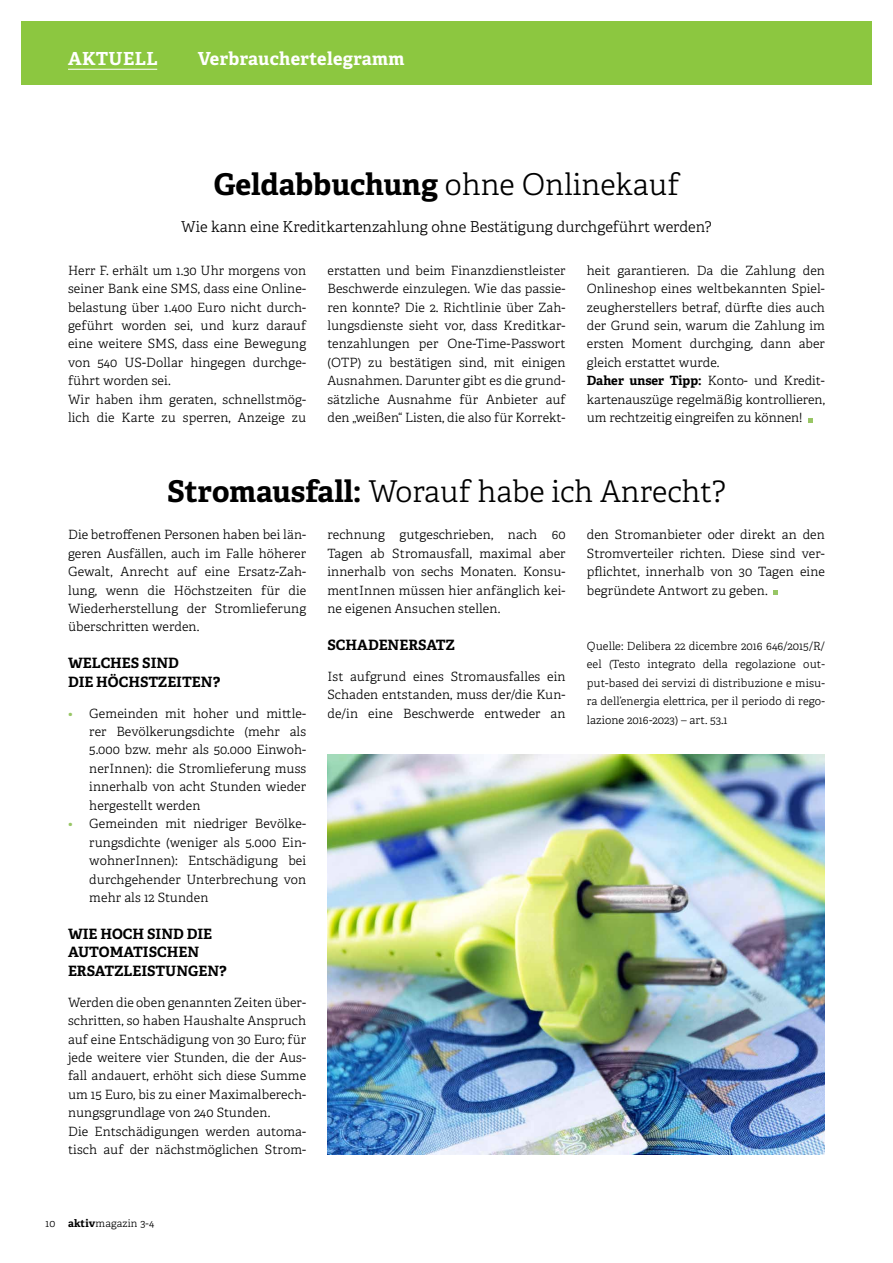
<style>
.page{position:relative;width:893px;height:1263px;background:#fff}
.page>*{position:absolute;margin:0;border:0;box-sizing:border-box;transform-origin:0 0}
.t1{font:300 30px "Adelle";color:#000}
.t2{font:700 18px "Adelle";letter-spacing:.02em;color:#fff}
.t3{font:300 15px "Adelle";color:#000}
.t4{font:700 14.25px/18.5px "Adelle";color:#000}
.t5{font:300 12.75px/18.5px "Adelle";letter-spacing:.01em;color:#000;text-align:justify}
.t6{font:300 11.25px/18.5px "Adelle";letter-spacing:.01em;color:#000;text-align:justify}
.t7{font:300 10.5px "Adelle";letter-spacing:.02em;color:#000}
.s1{font-weight:700}
.s2{color:#98c665}
</style>
<div class="page">
<div style="left:21px;top:21px;width:851px;height:64px;background:#8cc740"></div>
<svg style="left:774px;top:590px;width:4px;height:4px"></svg>
<svg style="left:808px;top:418px;width:5px;height:4px"></svg>
<img style="left:327px;top:754px;width:498px;height:400px">
<hr style="left:68px;top:69px;width:89px;height:1px;background:#fff">
<h2 class="t2" style="left:68px;top:47px;width:91px">AKTUELL</h2>
<h2 class="t2" style="left:198px;top:47px;width:208px">Verbrauchertelegramm</h2>
<h1 class="t1" style="left:214px;top:166px;width:467px"><span class="s1">Geldabbuchung</span> ohne Onlinekauf</h1>
<p class="t3" style="left:181px;top:217px;width:532px">Wie kann eine Kreditkartenzahlung ohne Bestätigung durchgeführt werden?</p>
<p class="t5" style="left:68px;top:261px;width:240px;text-align:left">Herr F. erhält um 1.30 Uhr morgens von seiner Bank eine SMS, dass eine Online&shy;belastung über 1.400 Euro nicht durch&shy;geführt worden sei, und kurz darauf eine weitere SMS, dass eine Bewegung von 540 US-Dollar hingegen durchge&shy;führt worden sei.<br>Wir haben ihm geraten, schnellstmög&shy;lich die Karte zu sperren, Anzeige zu</p>
<p class="t5" style="left:327px;top:261px;width:240px">erstatten und beim Finanzdienstleister Beschwerde einzulegen. Wie das passie&shy;ren konnte? Die 2. Richtlinie über Zah&shy;lungsdienste sieht vor, dass Kreditkar&shy;tenzahlungen per One-Time-Passwort (OTP) zu bestätigen sind, mit einigen Ausnahmen. Darunter gibt es die grund&shy;sätzliche Ausnahme für Anbieter auf den „weißen“ Listen, die also für Korrekt-</p>
<p class="t5" style="left:587px;top:261px;width:240px;text-align:left">heit garantieren. Da die Zahlung den Onlineshop eines weltbekannten Spiel&shy;zeugherstellers betraf, dürfte dies auch der Grund sein, warum die Zahlung im ersten Moment durchging, dann aber gleich erstattet wurde.<br><span class="s1">Daher unser Tipp:</span> Konto- und Kredit&shy;kartenauszüge regelmäßig kontrollieren, um rechtzeitig eingreifen zu können!</p>
<h1 class="t1" style="left:167px;top:473px;width:560px"><span class="s1">Stromausfall:</span> Worauf habe ich Anrecht?</h1>
<p class="t5" style="left:68px;top:526px;width:240px">Die betroffenen Personen haben bei län&shy;geren Ausfällen, auch im Falle höherer Gewalt, Anrecht auf eine Ersatz-Zah&shy;lung, wenn die Höchstzeiten für die Wiederherstellung der Stromlieferung überschritten werden.</p>
<p class="t4" style="left:68px;top:654px;width:154px">WELCHES SIND<br>DIE HÖCHSTZEITEN?</p>
<p class="t5" style="left:89px;top:704px;width:218px;text-indent:-21px"><span class="s2">•</span> Gemeinden mit hoher und mittle&shy;rer Bevölkerungsdichte (mehr als 5.000 bzw. mehr als 50.000 Einwoh&shy;nerInnen): die Stromlieferung muss innerhalb von acht Stunden wieder hergestellt werden</p>
<p class="t5" style="left:89px;top:815px;width:218px;text-indent:-21px"><span class="s2">•</span> Gemeinden mit niedriger Bevölke&shy;rungsdichte (weniger als 5.000 Ein&shy;wohnerInnen): Entschädigung bei durchgehender Unterbrechung von mehr als 12 Stunden</p>
<p class="t4" style="left:68px;top:925px;width:160px">WIE HOCH SIND DIE<br>AUTOMATISCHEN<br>ERSATZLEISTUNGEN?</p>
<p class="t5" style="left:68px;top:993px;width:240px;text-align:left">Werden die oben genannten Zeiten über&shy;schritten, so haben Haushalte Anspruch auf eine Entschädigung von 30 Euro; für jede weitere vier Stunden, die der Aus&shy;fall andauert, erhöht sich diese Summe um 15 Euro, bis zu einer Maximalberech&shy;nungsgrundlage von 240 Stunden.<br>Die Entschädigungen werden automa&shy;tisch auf der nächstmöglichen Strom-</p>
<p class="t5" style="left:327px;top:526px;width:240px">rechnung gutgeschrieben, nach 60<br>Tagen ab Stromausfall, maximal aber innerhalb von sechs Monaten. Konsu&shy;mentInnen müssen hier anfänglich kei&shy;ne eigenen Ansuchen stellen.</p>
<p class="t4" style="left:327px;top:636px;width:129px">SCHADENERSATZ</p>
<p class="t5" style="left:327px;top:667px;width:240px">Ist aufgrund eines Stromausfalles ein Schaden entstanden, muss der/die Kun&shy;de/in eine Beschwerde entweder an</p>
<p class="t5" style="left:587px;top:526px;width:240px">den Stromanbieter oder direkt an den Stromverteiler richten. Diese sind ver&shy;pflichtet, innerhalb von 30 Tagen eine begründete Antwort zu geben.</p>
<p class="t6" style="left:587px;top:637px;width:240px">Quelle: Delibera 22 dicembre 2016 646/2015/R/ eel (Testo integrato della regolazione out&shy;put-based dei servizi di distribuzione e misu&shy;ra dell’energia elettrica, per il periodo di rego&shy;lazione 2016-2023) – art. 53.1</p>
<p class="t7" style="left:45px;top:1217px;width:110px">10 <span class="s1">aktiv</span>magazin 3-4</p>
</div>
